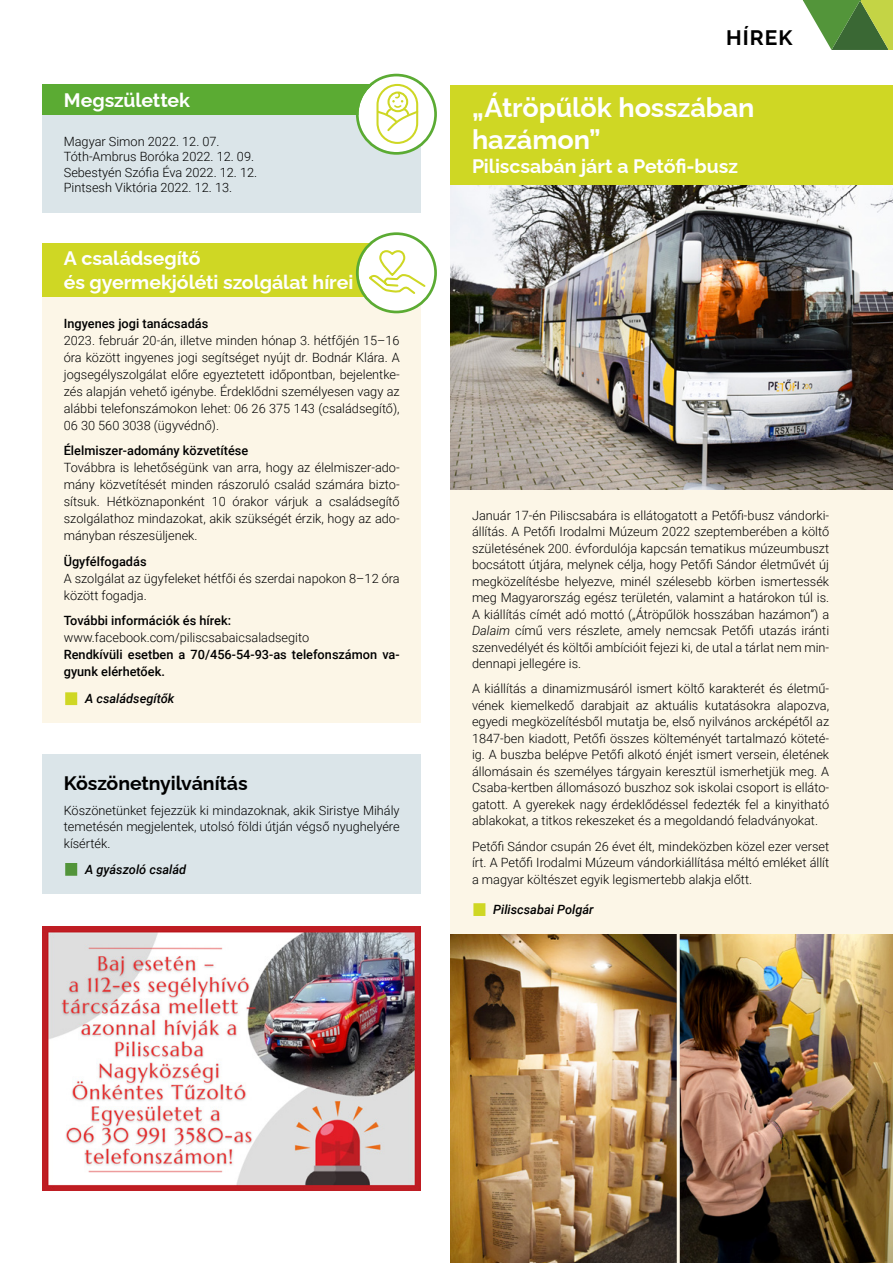
<style>
.page{position:relative;width:893px;height:1263px;background:#fff}
.page>*{position:absolute;margin:0;border:0;box-sizing:border-box;transform-origin:0 0}
.t1{font:700 27px/32.4px "Raleway";letter-spacing:-.005em;color:#fff}
.t2{font:700 21px "Raleway";letter-spacing:.05em;color:#000}
.t3{font:700 19.5px/23.4px "Raleway";letter-spacing:-.005em;color:#fff}
.t4{font:700 19.5px "Raleway";letter-spacing:-.005em;color:#000}
.t5{font:300 12.75px/16.5px "Roboto";color:#000;text-align:justify}
.t6{font:500 12.75px/17px "Roboto";color:#000}
.t7{font:italic 500 12.75px "Roboto";color:#000}
.s1{font-style:italic}
</style>
<div class="page">
<div style="left:888px;top:0;width:5px;height:50px;background:#c4d445"></div>
<svg style="left:802px;top:0;width:86px;height:50px"></svg>
<div style="left:43px;top:84px;width:378px;height:31px;background:#5bab33"></div>
<div style="left:43px;top:115px;width:378px;height:98px;background:#dbe5e9"></div>
<svg style="left:356px;top:74px;width:81px;height:81px"></svg>
<div style="left:43px;top:243px;width:378px;height:54px;background:#cfd724"></div>
<div style="left:43px;top:297px;width:378px;height:426px;background:#fcf6e7"></div>
<div style="left:65px;top:692px;width:12px;height:13px;background:#cfd724"></div>
<svg style="left:356px;top:232px;width:81px;height:81px"></svg>
<img style="left:43px;top:926px;width:378px;height:265px">
<div style="left:43px;top:754px;width:378px;height:140px;background:#dbe5e9"></div>
<div style="left:65px;top:863px;width:12px;height:13px;background:#52943a"></div>
<div style="left:451px;top:85px;width:442px;height:101px;background:#cfd724"></div>
<div style="left:451px;top:489px;width:442px;height:445px;background:#fcf6e7"></div>
<div style="left:473px;top:903px;width:12px;height:13px;background:#cfd724"></div>
<img style="left:451px;top:186px;width:442px;height:303px">
<img style="left:451px;top:934px;width:442px;height:329px">
<hr style="left:677px;top:932px;width:3px;height:331px;background:#fcf6e7">
<h3 class="t3" style="left:64px;top:86px;width:128px">Megszülettek</h3>
<p class="t5" style="left:64px;top:133px;width:195px;line-height:15.3px;text-align:left">Magyar Simon 2022. 12. 07.<br>Tóth-Ambrus Boróka 2022. 12. 09.<br>Sebestyén Szófia Éva 2022. 12. 12.<br>Pintsesh Viktória 2022. 12. 13.</p>
<h3 class="t3" style="left:64px;top:245px;width:291px">A családsegítő<br>és gyermekjóléti szolgálat hírei</h3>
<p class="t6" style="left:64px;top:315px;width:146px">Ingyenes jogi tanácsadás</p>
<p class="t5" style="left:64px;top:332px;width:337px;line-height:17px">2023. február 20-án, illetve minden hónap 3. hétfőjén 15–16 óra között ingyenes jogi segítséget nyújt dr. Bodnár Klára. A jogsegélyszolgálat előre egyeztetett időpontban, bejelentke&shy;zés alapján vehető igénybe. Érdeklődni személyesen vagy az alábbi telefonszámokon lehet: 06 26 375 143 (családsegítő), 06 30 560 3038 (ügyvédnő).</p>
<p class="t6" style="left:64px;top:442px;width:186px">Élelmiszer-adomány közvetítése</p>
<p class="t5" style="left:64px;top:459px;width:337px;line-height:17px">Továbbra is lehetőségünk van arra, hogy az élelmiszer-ado&shy;mány közvetítését minden rászoruló család számára bizto&shy;sítsuk. Hétköznaponként 10 órakor várjuk a családsegítő szolgálathoz mindazokat, akik szükségét érzik, hogy az ado&shy;mányban részesüljenek.</p>
<p class="t6" style="left:64px;top:552px;width:84px">Ügyfélfogadás</p>
<p class="t5" style="left:64px;top:569px;width:337px;line-height:17px">A szolgálat az ügyfeleket hétfői és szerdai napokon 8–12 óra között fogadja.</p>
<p class="t6" style="left:64px;top:612px;width:169px">További információk és hírek:</p>
<p class="t5" style="left:64px;top:629px;width:247px">www.facebook.com/piliscsabaicsaladsegito</p>
<p class="t6" style="left:64px;top:646px;width:337px">Rendkívüli esetben a 70/456-54-93-as telefonszámon va&shy;gyunk elérhetőek.</p>
<p class="t7" style="left:85px;top:690px;width:91px">A családsegítők</p>
<h3 class="t4" style="left:64px;top:767px;width:186px">Köszönetnyilvánítás</h3>
<p class="t5" style="left:64px;top:801px;width:337px">Köszönetünket fejezzük ki mindazoknak, akik Siristye Mihály temetésén megjelentek, utolsó földi útján végső nyughelyére kísérték.</p>
<p class="t7" style="left:85px;top:860px;width:103px">A gyászoló család</p>
<h2 class="t2" style="left:726px;top:20px;width:68px">HÍREK</h2>
<h1 class="t1" style="left:472px;top:88px;width:284px">„Átröpűlök hosszában hazámon”</h1>
<h3 class="t3" style="left:472px;top:152px;width:268px">Piliscsabán járt a Petőfi-busz</h3>
<p class="t5" style="left:472px;top:507px;width:359px">Január 17-én Piliscsabára is ellátogatott a Petőfi-busz vándorki&shy;állítás. A Petőfi Irodalmi Múzeum 2022 szeptemberében a költő születésének 200. évfordulója kapcsán tematikus múzeumbuszt bocsátott útjára, melynek célja, hogy Petőfi Sándor életművét új megközelítésbe helyezve, minél szélesebb körben ismertessék meg Magyarország egész területén, valamint a határokon túl is.<br>A kiállítás címét adó mottó („Átröpűlök hosszában hazámon”) a <span class="s1">Dalaim</span> című vers részlete, amely nemcsak Petőfi utazás iránti szenvedélyét és költői ambícióit fejezi ki, de utal a tárlat nem min&shy;dennapi jellegére is.</p>
<p class="t5" style="left:472px;top:680px;width:359px">A kiállítás a dinamizmusáról ismert költő karakterét és életmű&shy;vének kiemelkedő darabjait az aktuális kutatásokra alapozva, egyedi megközelítésből mutatja be, első nyilvános arcképétől az 1847-ben kiadott, Petőfi összes költeményét tartalmazó köteté&shy;ig. A buszba belépve Petőfi alkotó énjét ismert versein, életének állomásain és személyes tárgyain keresztül ismerhetjük meg. A Csaba-kertben állomásozó buszhoz sok iskolai csoport is elláto&shy;gatott. A gyerekek nagy érdeklődéssel fedezték fel a kinyitható ablakokat, a titkos rekeszeket és a megoldandó feladványokat.</p>
<p class="t5" style="left:472px;top:837px;width:359px">Petőfi Sándor csupán 26 évet élt, mindeközben közel ezer verset írt. A Petőfi Irodalmi Múzeum vándorkiállítása méltó emléket állít a magyar költészet egyik legismertebb alakja előtt.</p>
<p class="t7" style="left:493px;top:901px;width:102px">Piliscsabai Polgár</p>
</div>
